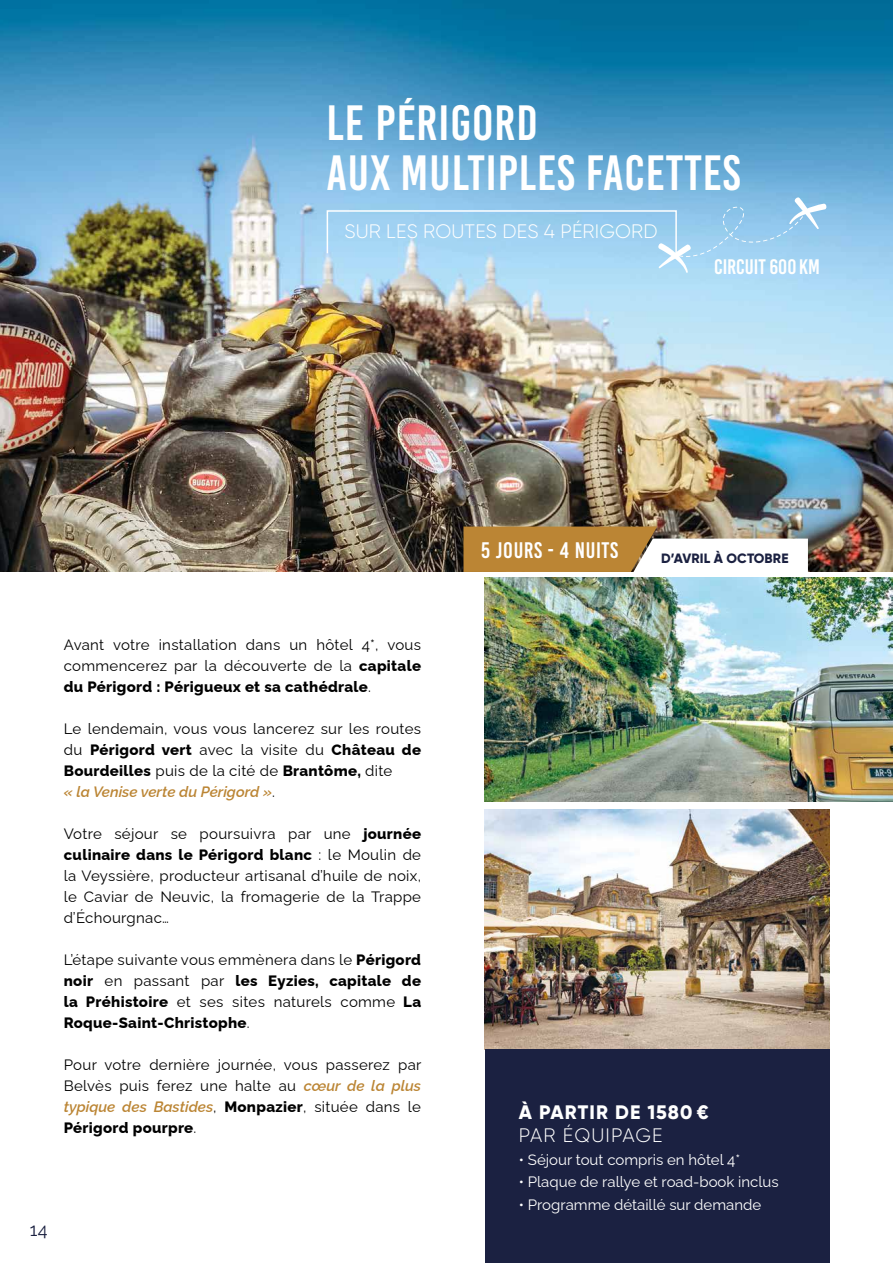
<style>
.page{position:relative;width:893px;height:1263px;background:#fff}
.page>*{position:absolute;margin:0;border:0;box-sizing:border-box;transform-origin:0 0}
.t1{font:49.5px/49.5px "Bebas Kai";letter-spacing:.02em;color:#fff}
.t2{font:22.5px "Bebas Kai";letter-spacing:.03em;color:#fff}
.t3{font:21px "Bebas Kai";color:#fff}
.t4{font:300 19.5px "Gilroy";letter-spacing:.01em;color:#fff}
.t5{font:800 19.5px "Gilroy";letter-spacing:.05em;color:#fff}
.t6{font:300 19.5px "Gilroy";letter-spacing:.055em;color:#fff}
.t7{font:18px "Raleway";color:#1b2141}
.t8{font:15px/21px "Raleway";letter-spacing:.02em;color:#000;text-align:justify}
.t9{font:15px "Raleway";color:#fff}
.t10{font:800 13.5px "Gilroy";letter-spacing:.01em;color:#1b2141}
.s1{font-weight:800}
.s2{font-weight:600;font-style:italic;color:#bb8534}
</style>
<div class="page">
<img style="left:0;top:0;width:893px;height:572px">
<img style="left:485px;top:577px;width:408px;height:224px">
<img style="left:485px;top:809px;width:344px;height:241px">
<div style="left:327px;top:210px;width:350px;height:44px;border:2px solid #fff"></div>
<svg style="left:657px;top:196px;width:170px;height:77px"></svg>
<div style="left:485px;top:1050px;width:344px;height:213px;background:#1b2141"></div>
<svg style="left:463px;top:526px;width:345px;height:46px"></svg>
<h1 class="t1" style="left:327px;top:99px;width:415px">LE PÉRIGORD<br>AUX MULTIPLES FACETTES</h1>
<h3 class="t4" style="left:344px;top:220px;width:315px">SUR LES ROUTES DES 4 PÉRIGORD</h3>
<h3 class="t3" style="left:714px;top:256px;width:107px">CIRCUIT 600 KM</h3>
<p class="t8" style="left:64px;top:632px;width:359px">Avant votre installation dans un hôtel 4*, vous commencerez par la découverte de la <span class="s1">capitale du Périgord : Périgueux et sa cathédrale</span>.</p>
<p class="t8" style="left:64px;top:716px;width:359px;text-align:left">Le lendemain, vous vous lancerez sur les routes du <span class="s1">Périgord vert</span> avec la visite du <span class="s1">Château de Bourdeilles</span> puis de la cité de <span class="s1">Brantôme,</span> dite<br><span class="s2">« la Venise verte du Périgord »</span>.</p>
<p class="t8" style="left:64px;top:821px;width:359px">Votre séjour se poursuivra par une <span class="s1">journée culinaire dans le Périgord blanc</span> : le Moulin de la Veyssière, producteur artisanal d’huile de noix, le Caviar de Neuvic, la fromagerie de la Trappe d’Échourgnac…</p>
<p class="t8" style="left:64px;top:947px;width:359px">L’étape suivante vous emmènera dans le <span class="s1">Périgord noir</span> en passant par <span class="s1">les Eyzies, capitale de la Préhistoire</span> et ses sites naturels comme <span class="s1">La Roque-Saint-Christophe</span>.</p>
<p class="t8" style="left:64px;top:1052px;width:359px">Pour votre dernière journée, vous passerez par Belvès puis ferez une halte au <span class="s2">cœur de la plus typique des Bastides</span>, <span class="s1">Monpazier</span>, située dans le <span class="s1">Périgord pourpre</span>.</p>
<p class="t7" style="left:30px;top:1215px;width:19px">14</p>
<h2 class="t2" style="left:481px;top:538px;width:139px">5 JOURS - 4 NUITS</h2>
<p class="t10" style="left:661px;top:550px;width:129px">D’AVRIL À OCTOBRE</p>
<h3 class="t5" style="left:519px;top:1099px;width:191px">À PARTIR DE 1580 €</h3>
<h3 class="t6" style="left:519px;top:1123px;width:145px">PAR ÉQUIPAGE</h3>
<p class="t9" style="left:519px;top:1147px;width:223px">• Séjour tout compris en hôtel 4*</p>
<p class="t9" style="left:519px;top:1170px;width:261px">• Plaque de rallye et road-book inclus</p>
<p class="t9" style="left:519px;top:1192px;width:244px">• Programme détaillé sur demande</p>
</div>
